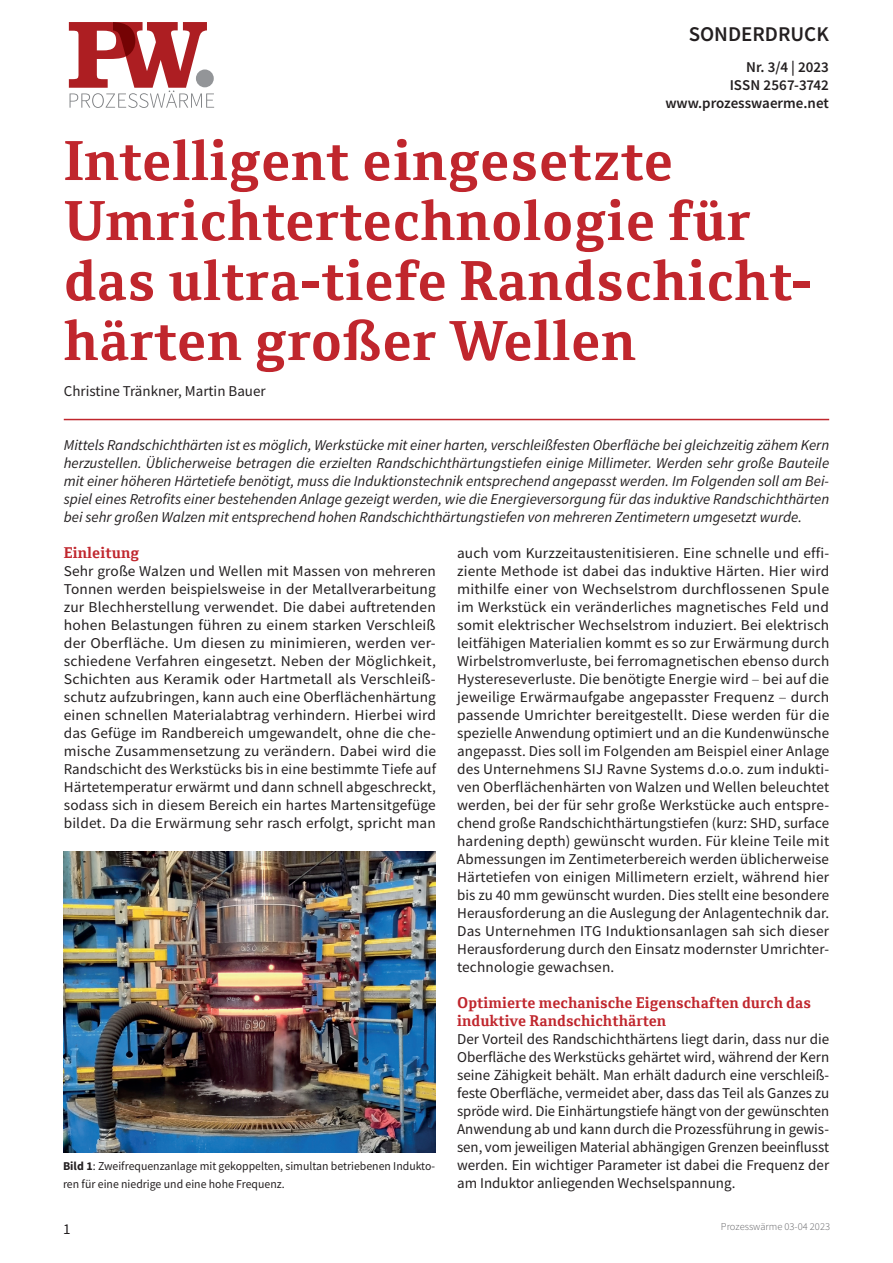
<style>
.page{position:relative;width:893px;height:1263px;background:#fff}
.page>*{position:absolute;margin:0;border:0;box-sizing:border-box;transform-origin:0 0}
.t1{font:700 54px/60px "Cordale";letter-spacing:.01em;color:#c0262d}
.t2{font:600 21px "Source Sans Pro";color:#231f20}
.t3{font:15px/18px "Source Sans Pro";color:#231f20;text-align:justify}
.t4{font:italic 15px/18px "Source Sans Pro";color:#231f20;text-align:justify}
.t5{font:700 15px/18px "Cordale";color:#c0262d}
.t6{font:600 15px/18px "Source Sans Pro";color:#231f20;text-align:right}
.t7{font:12px/18px "Source Sans Pro";color:#231f20}
.t8{font:300 10.5px "Source Sans Pro";color:#636366}
.s1{font-family:"Myriad Pro";font-weight:300}
.s2{font-weight:700}
</style>
<div class="page">
<hr style="left:64px;top:419px;width:765px;height:1px;background:#c0262d">
<img style="left:63px;top:851px;width:373px;height:301px">
<svg style="left:69px;top:22px;width:145px;height:86px"></svg>
<div style="left:196px;top:69px;width:18px;height:18px;background:#939598;border-radius:50%"></div>
<h2 class="t2" style="left:689px;top:20px;width:142px">SONDERDRUCK</h2>
<p class="t6" style="left:665px;top:58px;width:165px">Nr. 3/4 | 2023<br>ISSN 2567-3742 www.prozesswaerme.net</p>
<h1 class="t1" style="left:64px;top:131px;width:749px">Intelligent eingesetzte<br>Umrichtertechnologie für das ultra-tiefe Randschicht&shy;härten großer Wellen</h1>
<p class="t3" style="left:64px;top:382px;width:203px">Christine Tränkner, Martin Bauer</p>
<p class="t4" style="left:64px;top:436px;width:767px">Mittels Randschichthärten ist es möglich, Werkstücke mit einer harten, verschleißfesten Oberfläche bei gleichzeitig zähem Kern herzustellen. Üblicherweise betragen die erzielten Randschichthärtungstiefen einige Millimeter. Werden sehr große Bauteile mit einer höheren Härtetiefe benötigt, muss die Induktionstechnik entsprechend angepasst werden. Im Folgenden soll am Bei&shy;spiel eines Retrofits einer bestehenden Anlage gezeigt werden, wie die Energieversorgung für das induktive Randschichthärten bei sehr großen Walzen mit entsprechend hohen Randschichthärtungstiefen von mehreren Zentimetern umgesetzt wurde.</p>
<p class="t5" style="left:64px;top:544px;width:77px">Einleitung</p>
<p class="t3" style="left:64px;top:562px;width:374px">Sehr große Walzen und Wellen mit Massen von mehreren Tonnen werden beispielsweise in der Metallverarbeitung zur Blechherstellung verwendet. Die dabei auftretenden hohen Belastungen führen zu einem starken Verschleiß der Oberfläche. Um diesen zu minimieren, werden ver&shy;schiedene Verfahren eingesetzt. Neben der Möglichkeit, Schichten aus Keramik oder Hartmetall als Verschleiß&shy;schutz aufzubringen, kann auch eine Oberflächenhärtung einen schnellen Materialabtrag verhindern. Hierbei wird das Gefüge im Randbereich umgewandelt, ohne die che&shy;mische Zusammensetzung zu verändern. Dabei wird die Randschicht des Werkstücks bis in eine bestimmte Tiefe auf Härtetemperatur erwärmt und dann schnell abgeschreckt, sodass sich in diesem Bereich ein hartes Martensitgefüge bildet. Da die Erwärmung sehr rasch erfolgt, spricht man</p>
<p class="t3" style="left:457px;top:544px;width:374px">auch vom Kurzzeitaustenitisieren. Eine schnelle und effi&shy;ziente Methode ist dabei das induktive Härten. Hier wird mithilfe einer von Wechselstrom durchflossenen Spule im Werkstück ein veränderliches magnetisches Feld und somit elektrischer Wechselstrom induziert. Bei elektrisch leitfähigen Materialien kommt es so zur Erwärmung durch Wirbelstromverluste, bei ferromagnetischen ebenso durch Hystereseverluste. Die benötigte Energie wird <span class="s1">–</span> bei auf die jeweilige Erwärmaufgabe angepasster Frequenz <span class="s1">–</span> durch passende Umrichter bereitgestellt. Diese werden für die spezielle Anwendung optimiert und an die Kundenwünsche angepasst. Dies soll im Folgenden am Beispiel einer Anlage des Unternehmens SIJ Ravne Systems d.o.o. zum indukti&shy;ven Oberflächenhärten von Walzen und Wellen beleuchtet werden, bei der für sehr große Werkstücke auch entspre&shy;chend große Randschichthärtungstiefen (kurz: SHD, surface hardening depth) gewünscht wurden. Für kleine Teile mit Abmessungen im Zentimeterbereich werden üblicherweise Härtetiefen von einigen Millimetern erzielt, während hier bis zu 40 mm gewünscht wurden. Dies stellt eine besondere Herausforderung an die Auslegung der Anlagentechnik dar.<br>Das Unternehmen ITG Induktionsanlagen sah sich dieser Herausforderung durch den Einsatz modernster Umrichter&shy;technologie gewachsen.</p>
<p class="t5" style="left:457px;top:994px;width:355px">Optimierte mechanische Eigenschaften durch das induktive Randschichthärten</p>
<p class="t3" style="left:457px;top:1030px;width:374px">Der Vorteil des Randschichthärtens liegt darin, dass nur die Oberfläche des Werkstücks gehärtet wird, während der Kern seine Zähigkeit behält. Man erhält dadurch eine verschleiß&shy;feste Oberfläche, vermeidet aber, dass das Teil als Ganzes zu spröde wird. Die Einhärtungstiefe hängt von der gewünschten Anwendung ab und kann durch die Prozessführung in gewis&shy;sen, vom jeweiligen Material abhängigen Grenzen beeinflusst werden. Ein wichtiger Parameter ist dabei die Frequenz der am Induktor anliegenden Wechselspannung.</p>
<p class="t7" style="left:63px;top:1157px;width:374px"><span class="s2">Bild 1</span>: Zweifrequenzanlage mit gekoppelten, simultan betriebenen Indukto&shy;ren für eine niedrige und eine hohe Frequenz.</p>
<p class="t3" style="left:63px;top:1220px;width:9px">1</p>
<p class="t8" style="left:721px;top:1220px;width:111px">Prozesswärme 03-04 2023</p>
</div>
